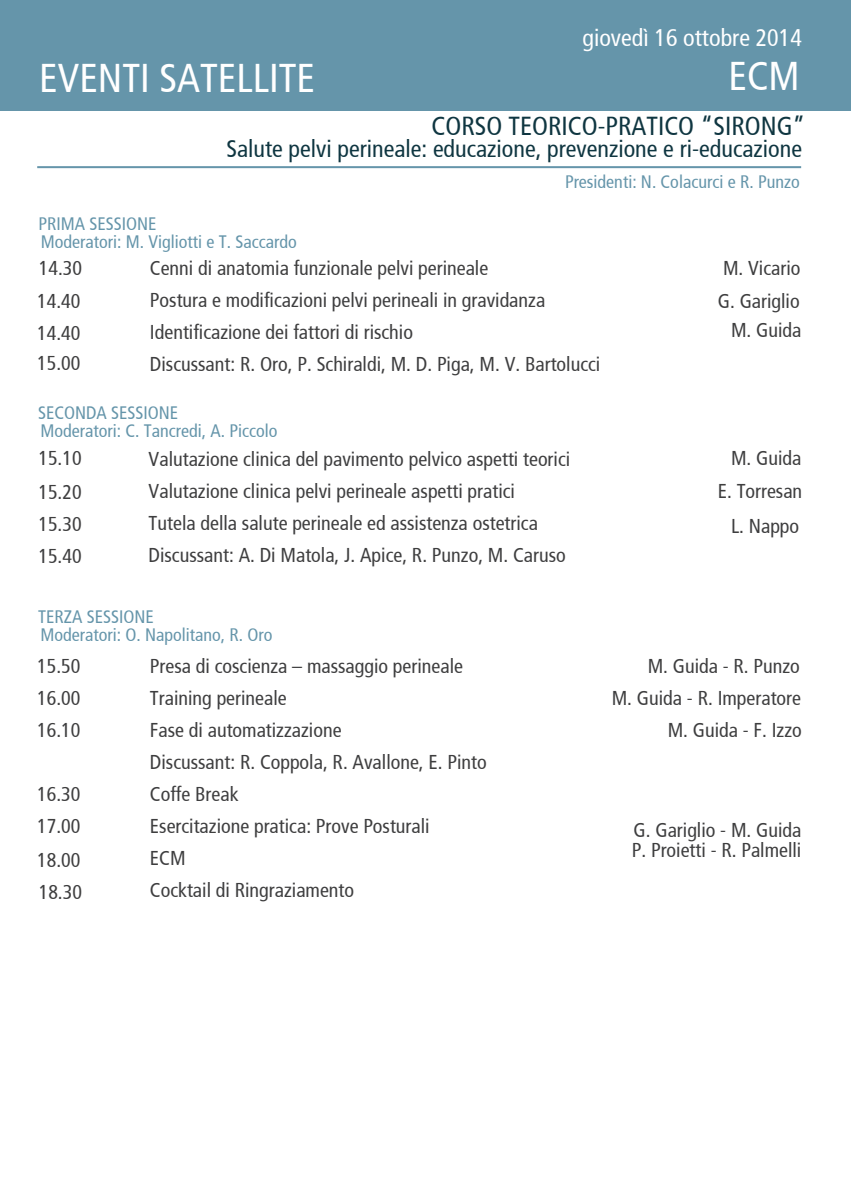
<style>
.page{position:relative;width:851px;height:1191px;background:#fff}
.page>*{position:absolute;margin:0;border:0;box-sizing:border-box;transform-origin:0 0}
.t1{font:condensed 40px "Frutiger";color:#fff}
.t2{font:condensed 26px "Frutiger";color:#0f3641}
.t3{font:condensed 24px "Frutiger";color:#0f3641}
.t4{font:condensed 24px "Frutiger";color:#fff}
.t5{font:condensed 20px/32px "Frutiger";color:#3e3e3f}
.t6{font:condensed 18px "Frutiger";color:#6595aa}
</style>
<div class="page">
<hr style="left:37px;top:166px;width:764px;height:2px;background:#6595aa">
<div style="left:0;top:0;width:850px;height:111px;background:#6595aa"></div>
<p class="t4" style="left:582px;top:23px;width:221px">giovedì 16 ottobre 2014</p>
<h1 class="t1" style="left:39px;top:54px;width:277px">EVENTI SATELLITE</h1>
<h1 class="t1" style="left:728px;top:53px;width:73px">ECM</h1>
<h2 class="t2" style="left:431px;top:111px;width:375px">CORSO TEORICO-PRATICO “SIRONG”</h2>
<p class="t3" style="left:226px;top:135px;width:577px">Salute pelvi perineale: educazione, prevenzione e ri-educazione</p>
<p class="t6" style="left:565px;top:171px;width:236px">Presidenti: N. Colacurci e R. Punzo</p>
<p class="t6" style="left:38px;top:213px;width:120px">PRIMA SESSIONE</p>
<p class="t5" style="left:150px;top:252px;width:452px">Cenni di anatomia funzionale pelvi perineale<br>Postura e modificazioni pelvi perineali in gravidanza Identificazione dei fattori di rischio<br>Discussant: R. Oro, P. Schiraldi, M. D. Piga, M. V. Bartolucci</p>
<p class="t6" style="left:41px;top:231px;width:257px">Moderatori: M. Vigliotti e T. Saccardo</p>
<p class="t5" style="left:37px;top:252px;width:46px;text-align:justify">14.30<br>14.40<br>14.40</p>
<p class="t5" style="left:37px;top:347px;width:45px">15.00</p>
<p class="t6" style="left:38px;top:402px;width:142px">SECONDA SESSIONE</p>
<p class="t5" style="left:149px;top:443px;width:423px">Valutazione clinica del pavimento pelvico aspetti teorici Valutazione clinica pelvi perineale aspetti pratici<br>Tutela della salute perineale ed assistenza ostetrica Discussant: A. Di Matola, J. Apice, R. Punzo, M. Caruso</p>
<p class="t6" style="left:40px;top:420px;width:238px">Moderatori: C. Tancredi, A. Piccolo</p>
<p class="t5" style="left:38px;top:441px;width:45px;line-height:34px">15.10<br>15.20</p>
<p class="t5" style="left:38px;top:508px;width:45px">15.30<br>15.40</p>
<p class="t5" style="left:723px;top:252px;width:79px">M. Vicario</p>
<p class="t5" style="left:717px;top:285px;width:83px">G. Gariglio</p>
<p class="t5" style="left:731px;top:314px;width:72px">M. Guida</p>
<p class="t5" style="left:717px;top:441px;width:86px;line-height:34px;text-align:right">M. Guida<br>E. Torresan<br>L. Nappo</p>
<p class="t6" style="left:38px;top:606px;width:117px">TERZA SESSIONE</p>
<p class="t5" style="left:150px;top:650px;width:338px">Presa di coscienza – massaggio perineale<br>Training perineale<br>Fase di automatizzazione<br>Discussant: R. Coppola, R. Avallone, E. Pinto<br>Coffe Break<br>Esercitazione pratica: Prove Posturali<br>ECM<br>Cocktail di Ringraziamento</p>
<p class="t6" style="left:40px;top:624px;width:233px">Moderatori: O. Napolitano, R. Oro</p>
<p class="t5" style="left:37px;top:650px;width:45px;text-align:justify">15.50<br>16.00<br>16.10</p>
<p class="t5" style="left:37px;top:778px;width:45px">16.30<br>17.00</p>
<p class="t5" style="left:37px;top:844px;width:45px">18.00</p>
<p class="t5" style="left:39px;top:876px;width:45px">18.30</p>
<p class="t5" style="left:611px;top:650px;width:191px;text-align:right">M. Guida - R. Punzo<br>M. Guida - R. Imperatore<br>M. Guida - F. Izzo</p>
<p class="t5" style="left:631px;top:820px;width:171px;line-height:20px">G. Gariglio - M. Guida<br>P. Proietti - R. Palmelli</p>
</div>
